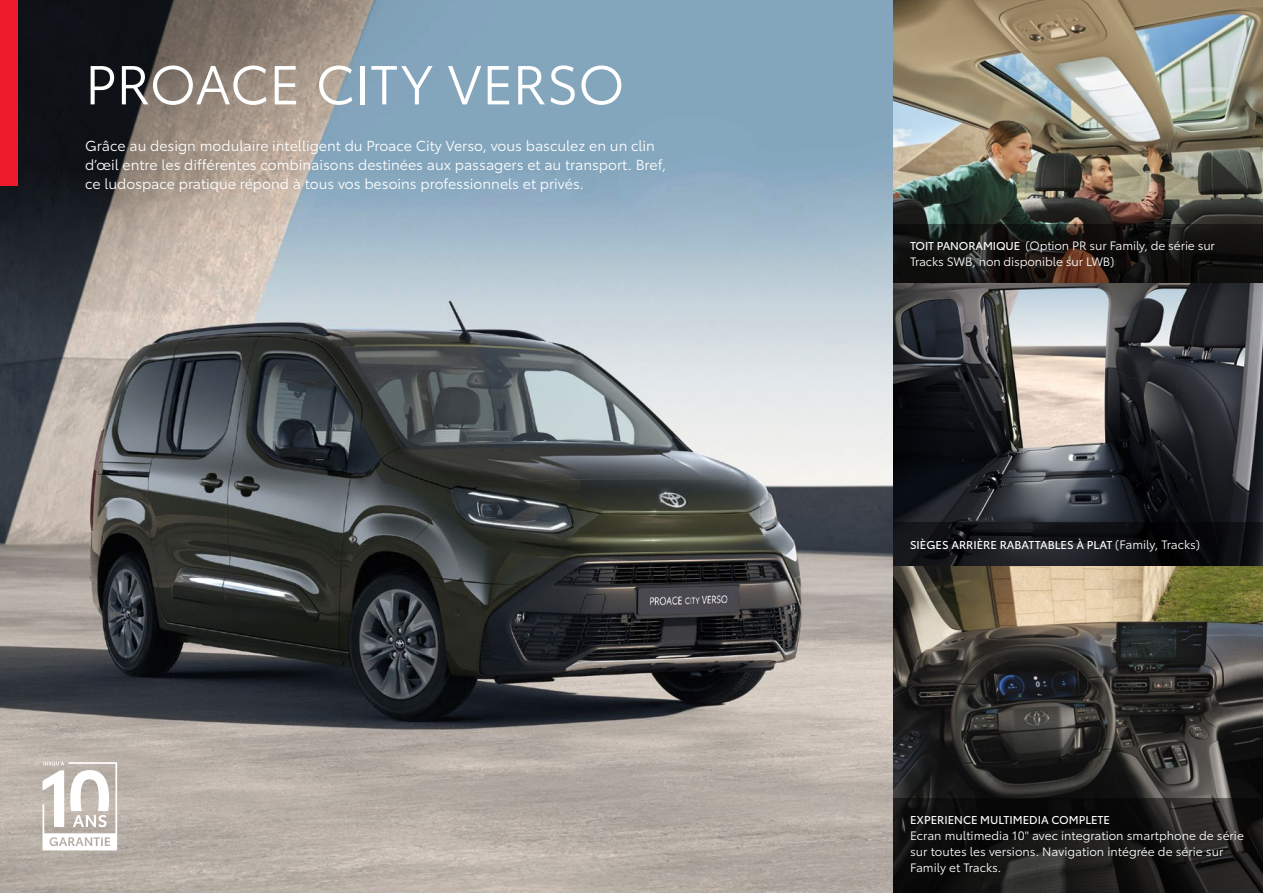
<style>
.page{position:relative;width:1263px;height:893px;background:#fff}
.page>*{position:absolute;margin:0;border:0;box-sizing:border-box;transform-origin:0 0}
.t1{font:54px "Toyota Type";letter-spacing:-.005em;color:#fff}
.t2{font:14.25px/18.8px "Toyota Type";color:#fff}
.t3{font:12px/15.9px "Toyota Type";color:#fff}
.t4{font:11.25px "Toyota Type";color:#fff}
.s1{font-size:11.25px}
.s2{font-size:12px}
</style>
<div class="page">
<img style="left:0;top:0;width:1263px;height:893px">
<img style="left:0;top:0;width:893px;height:393px">
<div style="left:0;top:0;width:17px;height:186px;background:#ee1b2d"></div>
<svg style="left:893px;top:224px;width:370px;height:59px;background:#181512"></svg>
<svg style="left:893px;top:522px;width:370px;height:44px;background:#121317"></svg>
<svg style="left:893px;top:798px;width:370px;height:95px;background:#171716"></svg>
<svg style="left:43px;top:761px;width:74px;height:89px"></svg>
<h1 class="t1" style="left:85px;top:45px;width:541px">PROACE CITY VERSO</h1>
<p class="t2" style="left:85px;top:136px;width:583px">Grâce au design modulaire intelligent du Proace City Verso, vous basculez en un clin d’œil entre les différentes combinaisons destinées aux passagers et au transport. Bref, ce ludospace pratique répond à tous vos besoins professionnels et privés.</p>
<p class="t3" style="left:910px;top:237px;width:306px"><span class="s1">TOIT PANORAMIQUE</span> (Option PR sur Family, de série sur<br>Tracks SWB, non disponible sur LWB)</p>
<p class="t4" style="left:910px;top:536px;width:292px">SIÈGES ARRIÈRE RABATTABLES À PLAT <span class="s2">(Family, Tracks)</span></p>
<p class="t4" style="left:910px;top:811px;width:202px">EXPERIENCE MULTIMEDIA COMPLETE</p>
<p class="t3" style="left:910px;top:827px;width:335px">Ecran multimedia 10" avec integration smartphone de série sur toutes les versions. Navigation intégrée de série sur<br>Family et Tracks.</p>
</div>
